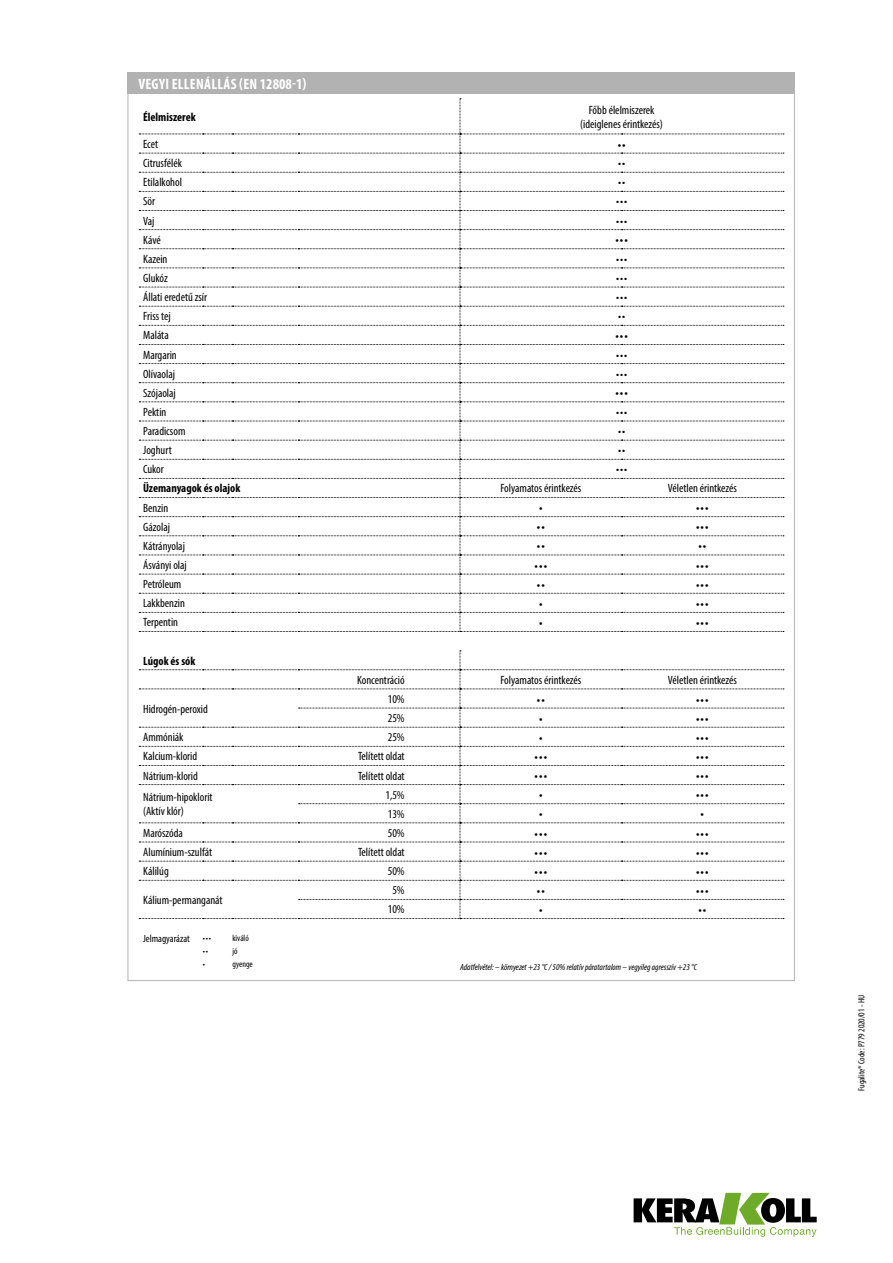
<style>
.page{position:relative;width:893px;height:1263px;background:#fff}
.page>*{position:absolute;margin:0;border:0;box-sizing:border-box;transform-origin:0 0}
.t1{font:700 condensed 15px "Myriad Pro";letter-spacing:.02em;color:#fff}
.t2{font:condensed 13.5px "Myriad Pro";color:#000}
.t3{font:condensed 12px/14.4px "Myriad Pro";color:#000;text-align:center}
.t4{font:700 condensed 12px "Myriad Pro";color:#000}
.t5{font:condensed 10.5px "Myriad Pro";color:#000}
.t6{font:italic condensed 9px "Myriad Pro";color:#000}
.t7{font:condensed 9px "Myriad Pro";color:#000}
.s1{font-size:9px}
</style>
<div class="page">
<svg style="left:634px;top:1193px;width:183px;height:44px"></svg>
<svg style="left:139px;top:99px;width:645px;height:533px"></svg>
<svg style="left:139px;top:651px;width:645px;height:268px"></svg>
<div style="left:128px;top:72px;width:667px;height:22px;background:#b3b2b2"></div>
<p class="t1" style="left:138px;top:74px;width:170px">VEGYI ELLENÁLLÁS (EN 12808-1)</p>
<p class="t4" style="left:143px;top:109px;width:54px">Élelmiszerek</p>
<p class="t3" style="left:580px;top:102px;width:84px">Főbb élelmiszerek (ideiglenes érintkezés)</p>
<p class="t3" style="left:143px;top:137px;width:17px">Ecet</p>
<p class="t2" style="left:618px;top:136px;width:10px">••</p>
<p class="t3" style="left:143px;top:156px;width:40px">Citrusfélék</p>
<p class="t3" style="left:618px;top:156px;width:9px">••</p>
<p class="t3" style="left:143px;top:175px;width:40px">Etilalkohol</p>
<p class="t3" style="left:618px;top:175px;width:9px">••</p>
<p class="t3" style="left:143px;top:194px;width:13px">Sör</p>
<p class="t3" style="left:616px;top:194px;width:13px">•••</p>
<p class="t3" style="left:143px;top:213px;width:13px">Vaj</p>
<p class="t3" style="left:616px;top:213px;width:13px">•••</p>
<p class="t3" style="left:143px;top:232px;width:19px">Kávé</p>
<p class="t2" style="left:615px;top:232px;width:14px">•••</p>
<p class="t3" style="left:143px;top:252px;width:26px">Kazein</p>
<p class="t3" style="left:616px;top:252px;width:13px">•••</p>
<p class="t3" style="left:143px;top:271px;width:26px">Glukóz</p>
<p class="t3" style="left:616px;top:271px;width:13px">•••</p>
<p class="t3" style="left:143px;top:290px;width:65px">Állati eredetű zsír</p>
<p class="t3" style="left:616px;top:290px;width:13px">•••</p>
<p class="t3" style="left:143px;top:309px;width:29px">Friss tej</p>
<p class="t3" style="left:618px;top:309px;width:9px">••</p>
<p class="t3" style="left:143px;top:328px;width:27px">Maláta</p>
<p class="t2" style="left:615px;top:327px;width:14px">•••</p>
<p class="t3" style="left:143px;top:347px;width:35px">Margarin</p>
<p class="t3" style="left:616px;top:347px;width:13px">•••</p>
<p class="t3" style="left:143px;top:366px;width:33px">Olívaolaj</p>
<p class="t3" style="left:616px;top:366px;width:13px">•••</p>
<p class="t3" style="left:143px;top:385px;width:34px">Szójaolaj</p>
<p class="t2" style="left:615px;top:385px;width:14px">•••</p>
<p class="t3" style="left:143px;top:405px;width:25px">Pektin</p>
<p class="t3" style="left:616px;top:405px;width:13px">•••</p>
<p class="t3" style="left:143px;top:424px;width:44px">Paradicsom</p>
<p class="t3" style="left:618px;top:424px;width:9px">••</p>
<p class="t3" style="left:143px;top:443px;width:30px">Joghurt</p>
<p class="t3" style="left:618px;top:443px;width:9px">••</p>
<p class="t3" style="left:143px;top:462px;width:22px">Cukor</p>
<p class="t3" style="left:616px;top:462px;width:13px">•••</p>
<p class="t4" style="left:143px;top:481px;width:99px">Üzemanyagok és olajok</p>
<p class="t3" style="left:500px;top:481px;width:82px">Folyamatos érintkezés</p>
<p class="t3" style="left:668px;top:481px;width:71px">Véletlen érintkezés</p>
<p class="t3" style="left:143px;top:500px;width:27px">Benzin</p>
<p class="t2" style="left:539px;top:499px;width:5px">•</p>
<p class="t2" style="left:696px;top:499px;width:14px">•••</p>
<p class="t3" style="left:143px;top:519px;width:28px">Gázolaj</p>
<p class="t2" style="left:537px;top:519px;width:10px">••</p>
<p class="t2" style="left:696px;top:519px;width:14px">•••</p>
<p class="t3" style="left:143px;top:539px;width:43px">Kátrányolaj</p>
<p class="t2" style="left:537px;top:538px;width:10px">••</p>
<p class="t2" style="left:698px;top:538px;width:10px">••</p>
<p class="t3" style="left:143px;top:558px;width:45px">Ásványi olaj</p>
<p class="t2" style="left:535px;top:557px;width:14px">•••</p>
<p class="t2" style="left:696px;top:557px;width:14px">•••</p>
<p class="t3" style="left:143px;top:577px;width:40px">Petróleum</p>
<p class="t2" style="left:537px;top:576px;width:10px">••</p>
<p class="t2" style="left:696px;top:576px;width:14px">•••</p>
<p class="t3" style="left:143px;top:596px;width:43px">Lakkbenzin</p>
<p class="t2" style="left:539px;top:595px;width:5px">•</p>
<p class="t2" style="left:696px;top:595px;width:14px">•••</p>
<p class="t3" style="left:143px;top:615px;width:36px">Terpentin</p>
<p class="t2" style="left:539px;top:614px;width:5px">•</p>
<p class="t2" style="left:696px;top:614px;width:14px">•••</p>
<p class="t4" style="left:143px;top:653px;width:54px">Lúgok és sók</p>
<p class="t3" style="left:357px;top:672px;width:49px">Koncentráció</p>
<p class="t3" style="left:500px;top:672px;width:82px">Folyamatos érintkezés</p>
<p class="t3" style="left:668px;top:672px;width:71px">Véletlen érintkezés</p>
<p class="t3" style="left:143px;top:701px;width:66px">Hidrogén-peroxid</p>
<p class="t3" style="left:388px;top:692px;width:18px">10%</p>
<p class="t2" style="left:537px;top:691px;width:10px">••</p>
<p class="t2" style="left:696px;top:691px;width:14px">•••</p>
<p class="t3" style="left:388px;top:711px;width:18px">25%</p>
<p class="t2" style="left:539px;top:710px;width:5px">•</p>
<p class="t2" style="left:696px;top:710px;width:14px">•••</p>
<p class="t3" style="left:143px;top:730px;width:42px">Ammóniák</p>
<p class="t3" style="left:388px;top:730px;width:18px">25%</p>
<p class="t2" style="left:539px;top:729px;width:5px">•</p>
<p class="t2" style="left:696px;top:729px;width:14px">•••</p>
<p class="t3" style="left:143px;top:749px;width:56px">Kalcium-klorid</p>
<p class="t3" style="left:358px;top:749px;width:48px">Telített oldat</p>
<p class="t2" style="left:535px;top:748px;width:14px">•••</p>
<p class="t2" style="left:696px;top:748px;width:14px">•••</p>
<p class="t3" style="left:143px;top:768px;width:56px">Nátrium-klorid</p>
<p class="t3" style="left:358px;top:768px;width:48px">Telített oldat</p>
<p class="t2" style="left:535px;top:767px;width:14px">•••</p>
<p class="t2" style="left:696px;top:767px;width:14px">•••</p>
<p class="t3" style="left:143px;top:790px;width:71px;text-align:left">Nátrium-hipoklorit (Aktív klór)</p>
<p class="t3" style="left:385px;top:787px;width:21px">1,5%</p>
<p class="t2" style="left:539px;top:787px;width:5px">•</p>
<p class="t2" style="left:696px;top:787px;width:14px">•••</p>
<p class="t3" style="left:388px;top:806px;width:18px">13%</p>
<p class="t2" style="left:539px;top:806px;width:5px">•</p>
<p class="t2" style="left:701px;top:806px;width:5px">•</p>
<p class="t3" style="left:143px;top:826px;width:41px">Marószóda</p>
<p class="t3" style="left:388px;top:826px;width:18px">50%</p>
<p class="t2" style="left:535px;top:825px;width:14px">•••</p>
<p class="t2" style="left:696px;top:825px;width:14px">•••</p>
<p class="t3" style="left:143px;top:845px;width:70px">Alumínium-szulfát</p>
<p class="t3" style="left:358px;top:845px;width:48px">Telített oldat</p>
<p class="t2" style="left:535px;top:844px;width:14px">•••</p>
<p class="t2" style="left:696px;top:844px;width:14px">•••</p>
<p class="t3" style="left:143px;top:864px;width:27px">Kálilúg</p>
<p class="t3" style="left:388px;top:864px;width:18px">50%</p>
<p class="t2" style="left:535px;top:863px;width:14px">•••</p>
<p class="t2" style="left:696px;top:863px;width:14px">•••</p>
<p class="t3" style="left:143px;top:892px;width:81px">Kálium-permanganát</p>
<p class="t3" style="left:392px;top:883px;width:14px">5%</p>
<p class="t2" style="left:537px;top:882px;width:10px">••</p>
<p class="t2" style="left:696px;top:882px;width:14px">•••</p>
<p class="t3" style="left:388px;top:902px;width:18px">10%</p>
<p class="t2" style="left:539px;top:901px;width:5px">•</p>
<p class="t2" style="left:698px;top:901px;width:10px">••</p>
<p class="t5" style="left:143px;top:932px;width:69px">Jelmagyarázat <span class="s1">•••</span></p>
<p class="t7" style="left:232px;top:933px;width:18px">kiváló</p>
<p class="t7" style="left:203px;top:945px;width:7px">••</p>
<p class="t7" style="left:232px;top:945px;width:7px">jó</p>
<p class="t7" style="left:203px;top:958px;width:4px">•</p>
<p class="t7" style="left:232px;top:958px;width:22px">gyenge</p>
<p class="t6" style="left:460px;top:961px;width:238px">Adatfelvétel: – környezet +23 °C / 50% relatív páratartalom – vegyileg agresszív +23 °C</p>
<p class="t7" style="left:856px;top:1091px;width:98px;rotate:-90deg">Fugalite® Code: P779 2020/01 - HU</p>
</div>
